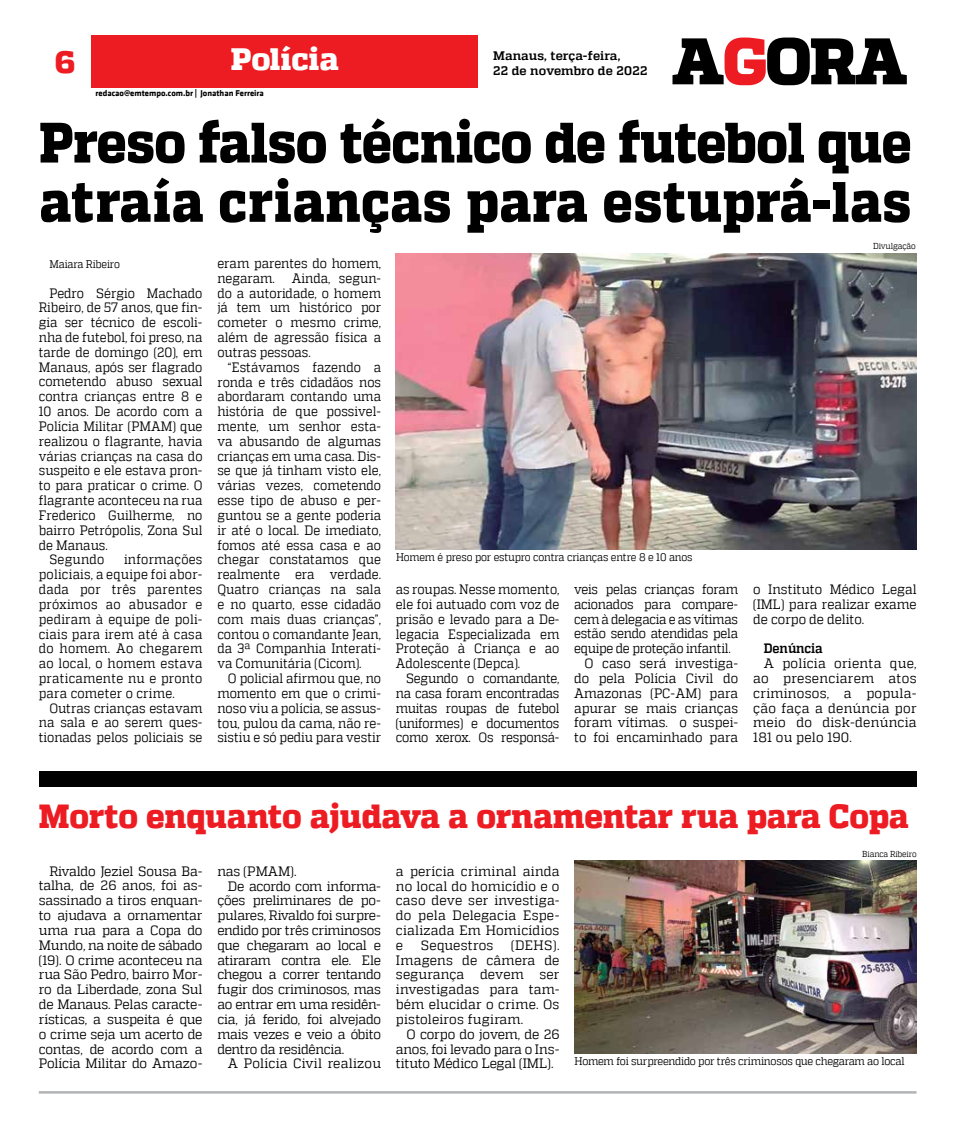
<style>
.page{position:relative;width:957px;height:1134px;background:#fff}
.page>*{position:absolute;margin:0;border:0;box-sizing:border-box;transform-origin:0 0}
.t1{font:800 56.88px/59.2px "MW Quadon";letter-spacing:-.005em;color:#000;scale:.9 1}
.t2{font:800 33.38px "MW Quadon";letter-spacing:-.01em;color:#ed1c23;scale:.95 1}
.t3{font:800 30.88px "MW Quadon";color:#fff}
.t4{font:800 30.88px "MW Quadon";color:#ed1c23}
.t5{font:13.62px/14.9px "MW Quadon";color:#000;text-align:justify;scale:.9 1}
.t6{font:13.62px/14.9px "MW Quadon";color:#000;text-align:justify;scale:.95 1}
.t7{font:13.62px/14.9px "MW Quadon";color:#000;text-align:justify;scale:.93 1}
.t8{font:13.62px "MW Quadon";letter-spacing:-.025em;color:#000;scale:.95 1}
.t9{font:13.62px "MW Quadon";letter-spacing:-.02em;color:#000;scale:.9 1}
.t10{font:13.62px "MW Quadon";letter-spacing:-.02em;color:#000;scale:.95 1}
.t11{font:13.62px "MW Quadon";letter-spacing:-.03em;color:#000;scale:.95 1}
.t12{font:700 13.62px "MW Quadon";color:#000;scale:.9 1}
.t13{font:13.62px "MW Quadon";letter-spacing:.02em;color:#000;scale:.9 1}
.t14{font:700 12.38px "MW Quadon";letter-spacing:.005em;color:#000}
.t15{font:11.12px "MW Quadon";letter-spacing:-.02em;color:#000;scale:.9 1}
.t16{font:11.12px "MW Quadon";letter-spacing:-.02em;color:#000;scale:.92 1}
.t17{font:700 8.62px "MW Klavika Bd";color:#000}
.t18{font:8.62px "MW Quadon";letter-spacing:-.015em;color:#000;scale:.9 1}
</style>
<div class="page">
<div style="left:91px;top:35px;width:386px;height:53px;background:#ed1c23"></div>
<svg style="left:672px;top:38px;width:235px;height:47px"></svg>
<hr style="left:39px;top:1091px;width:877px;height:2px;background:#b1b3b5">
<img style="left:396px;top:253px;width:520px;height:296px">
<div style="left:39px;top:772px;width:877px;height:15px;background:#000"></div>
<img style="left:574px;top:861px;width:342px;height:192px">
<h3 class="t4" style="left:55px;top:44px;width:21px">6</h3>
<h3 class="t3" style="left:231px;top:41px;width:109px">Polícia</h3>
<p class="t17" style="left:95px;top:87px;width:170px">redacao@emtempo.com.br | Jonathan Ferreira</p>
<p class="t14" style="left:493px;top:49px;width:129px">Manaus, terça-feira,</p>
<p class="t14" style="left:493px;top:64px;width:156px">22 de novembro de 2022</p>
<h1 class="t1" style="left:39px;top:114px;width:971px">Preso falso técnico de futebol que atraía crianças para estuprá-las</h1>
<p class="t15" style="left:49px;top:258px;width:80px">Maiara Ribeiro</p>
<p class="t5" style="left:49px;top:285px;width:172px">Pedro Sérgio Machado</p>
<p class="t5" style="left:39px;top:300px;width:183px">Ribeiro, de 57 anos, que fin-</p>
<p class="t5" style="left:39px;top:315px;width:183px">gia ser técnico de escoli-</p>
<p class="t5" style="left:39px;top:330px;width:183px">nha de futebol, foi preso, na</p>
<p class="t5" style="left:39px;top:345px;width:183px">tarde de domingo (20), em</p>
<p class="t5" style="left:39px;top:359px;width:183px">Manaus, após ser flagrado</p>
<p class="t5" style="left:39px;top:374px;width:183px">cometendo abuso sexual</p>
<p class="t5" style="left:39px;top:389px;width:183px">contra crianças entre 8 e</p>
<p class="t5" style="left:39px;top:404px;width:183px">10 anos. De acordo com a</p>
<p class="t5" style="left:39px;top:419px;width:183px">Polícia Militar (PMAM) que</p>
<p class="t5" style="left:39px;top:433px;width:183px">realizou o flagrante, havia</p>
<p class="t5" style="left:39px;top:448px;width:183px">várias crianças na casa do</p>
<p class="t5" style="left:39px;top:463px;width:183px">suspeito e ele estava pron-</p>
<p class="t5" style="left:39px;top:478px;width:183px">to para praticar o crime. O</p>
<p class="t5" style="left:39px;top:493px;width:183px">flagrante aconteceu na rua</p>
<p class="t5" style="left:39px;top:508px;width:183px">Frederico Guilherme, no</p>
<p class="t5" style="left:39px;top:522px;width:183px">bairro Petrópolis, Zona Sul</p>
<p class="t5" style="left:39px;top:537px;width:78px">de Manaus.</p>
<p class="t13" style="left:49px;top:552px;width:63px">Segundo</p>
<p class="t5" style="left:39px;top:552px;width:183px;text-indent:85px">informações policiais, a equipe foi abor&shy;dada por três parentes próximos ao abusador e pediram à equipe de poli&shy;ciais para irem até à casa do homem. Ao chegarem ao local, o homem estava praticamente nu e pronto para cometer o crime.</p>
<p class="t5" style="left:39px;top:700px;width:183px;text-indent:11px">Outras crianças estavam na sala e ao serem ques&shy;tionadas pelos policiais se</p>
<p class="t5" style="left:217px;top:256px;width:183px">eram parentes do homem, negaram. Ainda, segun&shy;do a autoridade, o homem já tem um histórico por cometer o mesmo crime, além de agressão física a outras pessoas.</p>
<p class="t5" style="left:217px;top:359px;width:183px;text-indent:11px">“Estávamos fazendo a ronda e três cidadãos nos abordaram contando uma história de que possivel&shy;mente, um senhor esta&shy;va abusando de algumas crianças em uma casa. Dis&shy;se que já tinham visto ele, várias vezes, cometendo esse tipo de abuso e per&shy;guntou se a gente poderia ir até o local. De imediato, fomos até essa casa e ao chegar constatamos que realmente era verdade.<br>Quatro crianças na sala e no quarto, esse cidadão com mais duas crianças”, contou o comandante Jean, da 3ª Companhia Interati&shy;va Comunitária (Cicom).</p>
<p class="t5" style="left:217px;top:671px;width:183px;text-indent:11px">O policial afirmou que, no momento em que o crimi&shy;noso viu a polícia, se assus&shy;tou, pulou da cama, não re&shy;sistiu e só pediu para vestir</p>
<p class="t15" style="left:396px;top:551px;width:331px">Homem é preso por estupro contra crianças entre 8 e 10 anos</p>
<p class="t5" style="left:396px;top:582px;width:183px">as roupas. Nesse momento, ele foi autuado com voz de prisão e levado para a De&shy;legacia Especializada em Proteção à Criança e ao Adolescente (Depca).</p>
<p class="t5" style="left:396px;top:671px;width:183px;text-indent:11px">Segundo o comandante, na casa foram encontradas muitas roupas de futebol (uniformes) e documentos como xerox. Os responsá-</p>
<p class="t9" style="left:574px;top:581px;width:184px">veis pelas crianças foram</p>
<p class="t9" style="left:574px;top:596px;width:184px">acionados para compare-</p>
<p class="t9" style="left:574px;top:611px;width:184px">cem à delegacia e as vítimas</p>
<p class="t9" style="left:574px;top:626px;width:184px">estão sendo atendidas pela</p>
<p class="t9" style="left:574px;top:641px;width:175px">equipe de proteção infantil.</p>
<p class="t7" style="left:584px;top:656px;width:167px">O caso será investiga-</p>
<p class="t7" style="left:574px;top:671px;width:178px">do pela Polícia Civil do</p>
<p class="t7" style="left:574px;top:685px;width:178px">Amazonas (PC-AM) para</p>
<p class="t7" style="left:574px;top:700px;width:178px">apurar se mais crianças</p>
<p class="t7" style="left:574px;top:715px;width:178px">foram vítimas. o suspei-</p>
<p class="t7" style="left:574px;top:730px;width:178px">to foi encaminhado para</p>
<p class="t18" style="left:873px;top:241px;width:49px">Divulgação</p>
<p class="t7" style="left:753px;top:582px;width:177px">o Instituto Médico Legal (IML) para realizar exame de corpo de delito.</p>
<p class="t12" style="left:764px;top:641px;width:67px">Denúncia</p>
<p class="t6" style="left:753px;top:656px;width:173px;text-indent:11px">A polícia orienta que, ao presenciarem atos criminosos, a popula&shy;ção faça a denúncia por meio do disk-denúncia 181 ou pelo 190.</p>
<h2 class="t2" style="left:39px;top:797px;width:917px">Morto enquanto ajudava a ornamentar rua para Copa</h2>
<p class="t6" style="left:39px;top:863px;width:174px;text-indent:11px">Rivaldo Jeziel Sousa Ba&shy;talha, de 26 anos, foi as&shy;sassinado a tiros enquan&shy;to ajudava a ornamentar uma rua para a Copa do Mundo, na noite de sábado (19). O crime aconteceu na rua São Pedro, bairro Mor&shy;ro da Liberdade, zona Sul de Manaus. Pelas caracte&shy;rísticas, a suspeita é que o crime seja um acerto de contas, de acordo com a Polícia Militar do Amazo-</p>
<p class="t6" style="left:217px;top:863px;width:85px">nas (PMAM).</p>
<p class="t18" style="left:862px;top:849px;width:62px">Bianca Ribeiro</p>
<p class="t6" style="left:396px;top:863px;width:174px">a perícia criminal ainda no local do homicídio e o caso deve ser investiga&shy;do pela Delegacia Espe&shy;cializada Em Homicídios e</p>
<p class="t8" style="left:228px;top:878px;width:163px">De acordo com informa-</p>
<p class="t10" style="left:217px;top:893px;width:174px">ções preliminares de po-</p>
<p class="t8" style="left:217px;top:908px;width:174px">pulares, Rivaldo foi surpre-</p>
<p class="t6" style="left:217px;top:923px;width:174px">endido por três criminosos</p>
<p class="t8" style="left:217px;top:937px;width:174px">que chegaram ao local e</p>
<p class="t8" style="left:217px;top:952px;width:174px">atiraram contra ele. Ele</p>
<p class="t11" style="left:217px;top:967px;width:174px">chegou a correr tentando</p>
<p class="t6" style="left:217px;top:982px;width:174px">fugir dos criminosos, mas</p>
<p class="t8" style="left:217px;top:996px;width:174px">ao entrar em uma residên-</p>
<p class="t8" style="left:217px;top:1011px;width:174px">cia, já ferido, foi alvejado</p>
<p class="t10" style="left:217px;top:1026px;width:174px">mais vezes e veio a óbito</p>
<p class="t8" style="left:217px;top:1041px;width:135px">dentro da residência.</p>
<p class="t6" style="left:228px;top:1056px;width:163px">A Polícia Civil realizou</p>
<p class="t6" style="left:396px;top:937px;width:174px;text-indent:115px">(DEHS).<br>Imagens de câmera de segurança devem ser investigadas para tam&shy;bém elucidar o crime. Os pistoleiros fugiram.</p>
<p class="t6" style="left:396px;top:1026px;width:174px;text-indent:11px">O corpo do jovem, de 26 anos, foi levado para o Ins&shy;tituto Médico Legal (IML).</p>
<p class="t6" style="left:421px;top:937px;width:78px">Sequestros</p>
<p class="t16" style="left:574px;top:1055px;width:360px">Homem foi surpreendido por três criminosos que chegaram ao local</p>
</div>
